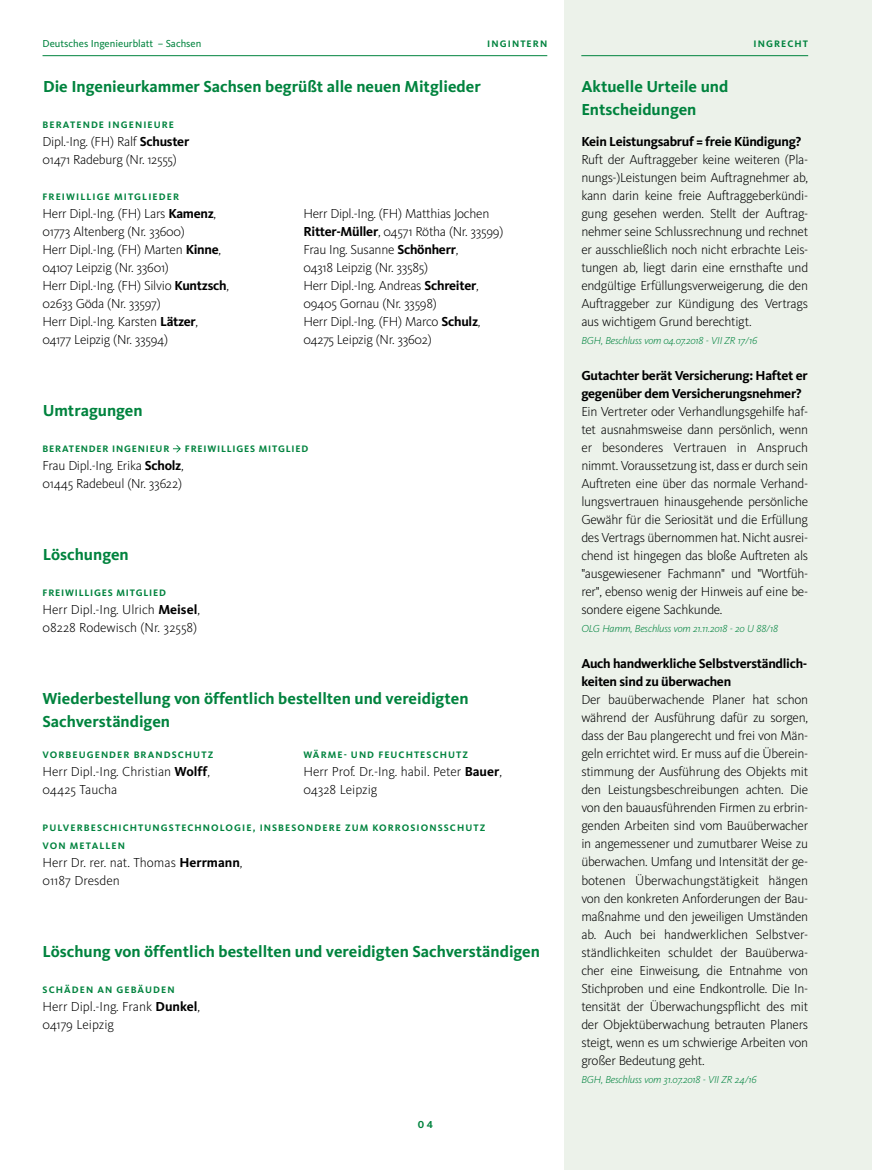
<style>
.page{position:relative;width:872px;height:1170px;background:#fff}
.page>*{position:absolute;margin:0;border:0;box-sizing:border-box;transform-origin:0 0}
.t1{font:700 16.5px/22.5px "Kievit OT";color:#00833e}
.t2{font:300 13.5px/18px "Kievit OT";letter-spacing:-.02em;color:#000}
.t3{font:300 13.5px/18px "Kievit OT";color:#000}
.t4{font:700 13.5px/18px "Kievit OT";letter-spacing:-.02em;color:#000}
.t5{font:italic 300 10.5px "Kievit OT";letter-spacing:-.02em;color:#00833e}
.t6{font:10.5px "Kievit OT";color:#00833e}
.t7{font:700 10.5px "Kievit OT";color:#00833e}
.t8{font:700 9.75px/18px "Kievit OT";letter-spacing:.11em;color:#00833e}
.t9{font:700 9.75px "Kievit OT";letter-spacing:.08em;color:#00833e}
.s1{font-weight:700}
</style>
<div class="page">
<hr style="left:43px;top:55px;width:504px;height:1px;background:#00833e">
<div style="left:564px;top:0;width:308px;height:1169px;background:#ecf2ea"></div>
<svg style="left:173px;top:445px;width:8px;height:7px"></svg>
<hr style="left:581px;top:55px;width:227px;height:1px;background:#00833e">
<p class="t6" style="left:43px;top:38px;width:160px">Deutsches Ingenieurblatt – Sachsen</p>
<p class="t8" style="left:748px;top:35px;width:61px">INGINTERN</p>
<p class="t1" style="left:43px;top:75px;width:439px">Die Ingenieurkammer Sachsen begrüßt alle neuen Mitglieder</p>
<p class="t8" style="left:487px;top:35px;width:61px">INGINTERN</p>
<p class="t8" style="left:753px;top:35px;width:56px">INGRECHT</p>
<p class="t1" style="left:581px;top:75px;width:148px">Aktuelle Urteile und<br>Entscheidungen</p>
<p class="t4" style="left:581px;top:133px;width:221px">Kein Leistungsabruf = freie Kündigung?</p>
<p class="t2" style="left:581px;top:151px;width:228px;text-align:justify">Ruft der Auftraggeber keine weiteren (Pla&shy;nungs-)Leistungen beim Auftragnehmer ab, kann darin keine freie Auftraggeberkündi&shy;gung gesehen werden. Stellt der Auftrag&shy;nehmer seine Schlussrechnung und rechnet er ausschließlich noch nicht erbrachte Leis&shy;tungen ab, liegt darin eine ernsthafte und endgültige Erfüllungsverweigerung, die den Auftraggeber zur Kündigung des Vertrags aus wichtigem Grund berechtigt.</p>
<p class="t5" style="left:581px;top:335px;width:177px">BGH, Beschluss vom 04.07.2018 - VII ZR 17/16</p>
<p class="t4" style="left:581px;top:367px;width:228px">Gutachter berät Versicherung: Haftet er gegenüber dem Versicherungsnehmer?</p>
<p class="t2" style="left:581px;top:403px;width:228px;text-align:justify">Ein Vertreter oder Verhandlungsgehilfe haf&shy;tet ausnahmsweise dann persönlich, wenn er besonderes Vertrauen in Anspruch nimmt. Voraussetzung ist, dass er durch sein Auftreten eine über das normale Verhand&shy;lungsvertrauen hinausgehende persönliche Gewähr für die Seriosität und die Erfüllung des Vertrags übernommen hat. Nicht ausrei&shy;chend ist hingegen das bloße Auftreten als "ausgewiesener Fachmann" und "Wortfüh&shy;rer", ebenso wenig der Hinweis auf eine be&shy;sondere eigene Sachkunde.</p>
<p class="t5" style="left:581px;top:623px;width:198px">OLG Hamm, Beschluss vom 21.11.2018 - 20 U 88/18</p>
<p class="t4" style="left:581px;top:655px;width:228px">Auch handwerkliche Selbstverständlich&shy;keiten sind zu überwachen</p>
<p class="t2" style="left:581px;top:691px;width:228px;text-align:justify">Der bauüberwachende Planer hat schon während der Ausführung dafür zu sorgen, dass der Bau plangerecht und frei von Män&shy;geln errichtet wird. Er muss auf die Überein&shy;stimmung der Ausführung des Objekts mit den Leistungsbeschreibungen achten. Die von den bauausführenden Firmen zu erbrin&shy;genden Arbeiten sind vom Bauüberwacher in angemessener und zumutbarer Weise zu überwachen. Umfang und Intensität der ge&shy;botenen Überwachungstätigkeit hängen von den konkreten Anforderungen der Bau&shy;maßnahme und den jeweiligen Umständen ab. Auch bei handwerklichen Selbstver&shy;ständlichkeiten schuldet der Bauüberwa&shy;cher eine Einweisung, die Entnahme von Stichproben und eine Endkontrolle. Die In&shy;tensität der Überwachungspflicht des mit der Objektüberwachung betrauten Planers steigt, wenn es um schwierige Arbeiten von großer Bedeutung geht.</p>
<p class="t5" style="left:581px;top:1073px;width:177px">BGH, Beschluss vom 31.07.2018 - VII ZR 24/16</p>
<p class="t8" style="left:43px;top:116px;width:133px">BERATENDE INGENIEURE</p>
<p class="t2" style="left:43px;top:133px;width:148px">Dipl.-Ing. (FH) Ralf <span class="s1">Schuster<br></span>01471 Radeburg (Nr. 12555)</p>
<p class="t8" style="left:43px;top:188px;width:138px">FREIWILLIGE MITGLIEDER</p>
<p class="t2" style="left:43px;top:205px;width:188px">Herr Dipl.-Ing. (FH) Lars <span class="s1">Kamenz</span>,<br>01773 Altenberg (Nr. 33600)<br>Herr Dipl.-Ing. (FH) Marten <span class="s1">Kinne</span>,<br>04107 Leipzig (Nr. 33601)<br>Herr Dipl.-Ing. (FH) Silvio <span class="s1">Kuntzsch</span>,<br>02633 Göda (Nr. 33597)<br>Herr Dipl.-Ing. Karsten <span class="s1">Lätzer</span>,<br>04177 Leipzig (Nr. 33594)</p>
<p class="t2" style="left:303px;top:205px;width:201px">Herr Dipl.-Ing. (FH) Matthias Jochen<br><span class="s1">Ritter-Müller</span>, 04571 Rötha (Nr. 33599)<br>Frau Ing. Susanne <span class="s1">Schönherr</span>,<br>04318 Leipzig (Nr. 33585)<br>Herr Dipl.-Ing. Andreas <span class="s1">Schreiter</span>,<br>09405 Gornau (Nr. 33598)<br>Herr Dipl.-Ing. (FH) Marco <span class="s1">Schulz</span>,<br>04275 Leipzig (Nr. 33602)</p>
<p class="t1" style="left:43px;top:399px;width:101px">Umtragungen</p>
<p class="t9" style="left:43px;top:443px;width:128px">BERATENDER INGENIEUR</p>
<p class="t9" style="left:185px;top:443px;width:125px">FREIWILLIGES MITGLIED</p>
<p class="t2" style="left:43px;top:457px;width:143px">Frau Dipl.-Ing. Erika <span class="s1">Scholz</span>,<br>01445 Radebeul (Nr. 33622)</p>
<p class="t1" style="left:43px;top:543px;width:87px">Löschungen</p>
<p class="t9" style="left:43px;top:587px;width:125px">FREIWILLIGES MITGLIED</p>
<p class="t3" style="left:43px;top:601px;width:159px">Herr Dipl.-Ing. Ulrich <span class="s1">Meisel</span>,<br>08228 Rodewisch (Nr. 32558)</p>
<p class="t1" style="left:43px;top:687px;width:428px">Wiederbestellung von öffentlich bestellten und vereidigten<br>Sachverständigen</p>
<p class="t8" style="left:303px;top:746px;width:166px">WÄRME- UND FEUCHTESCHUTZ</p>
<p class="t3" style="left:303px;top:763px;width:200px">Herr Prof. Dr.-Ing. habil. Peter <span class="s1">Bauer</span>,<br>04328 Leipzig</p>
<p class="t8" style="left:43px;top:746px;width:172px">VORBEUGENDER BRANDSCHUTZ</p>
<p class="t3" style="left:43px;top:763px;width:169px">Herr Dipl.-Ing. Christian <span class="s1">Wolff</span>,<br>04425 Taucha</p>
<p class="t8" style="left:43px;top:818px;width:444px">PULVERBESCHICHTUNGSTECHNOLOGIE, INSBESONDERE ZUM KORROSIONSSCHUTZ<br>VON METALLEN</p>
<p class="t3" style="left:43px;top:853px;width:201px">Herr Dr. rer. nat. Thomas <span class="s1">Herrmann</span>,<br>01187 Dresden</p>
<p class="t1" style="left:43px;top:939px;width:499px">Löschung von öffentlich bestellten und vereidigten Sachverständigen</p>
<p class="t8" style="left:43px;top:980px;width:133px">SCHÄDEN AN GEBÄUDEN</p>
<p class="t3" style="left:43px;top:997px;width:159px">Herr Dipl.-Ing. Frank <span class="s1">Dunkel</span>,<br>04179 Leipzig</p>
<p class="t7" style="left:418px;top:1117px;width:17px">04</p>
</div>
